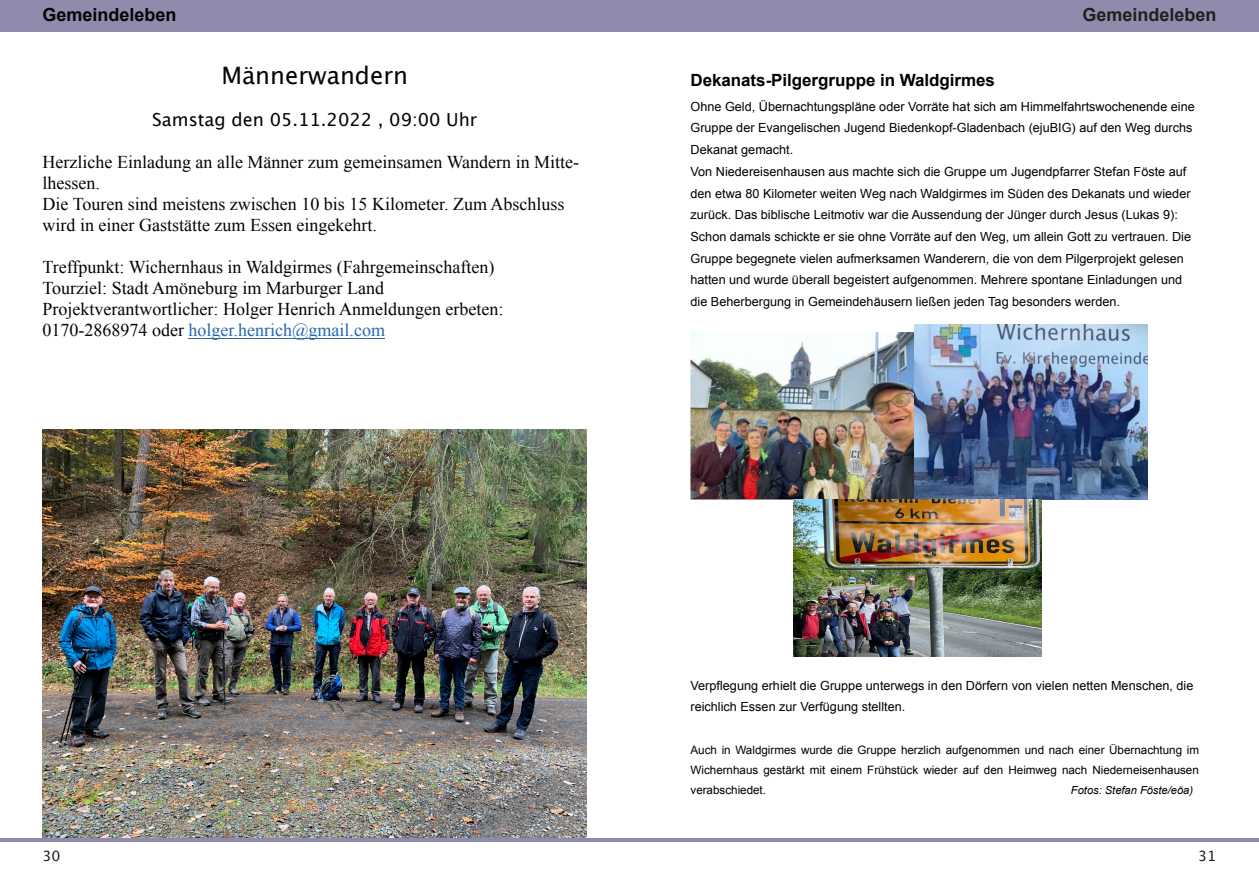
<style>
.page{position:relative;width:1259px;height:893px;background:#fff}
.page>*{position:absolute;margin:0;border:0;box-sizing:border-box;transform-origin:0 0}
.t1{font:24px "Lucida Grande";color:#030505}
.t2{font:18px/21px "Times New Roman";color:#030505}
.t3{font:18px "Lucida Grande";color:#030505}
.t4{font:700 18px "Arial";color:#030505}
.t5{font:700 18px "Arial";color:#231f20}
.t6{font:700 16.8px "Arial";letter-spacing:-.005em;color:#000}
.t7{font:14.25px "Lucida Grande";color:#231f20}
.t8{font:12.6px/21.8px "Arial";color:#000}
.t9{font:11.55px/19.8px "Arial";color:#000;text-align:justify}
.t10{font:italic 11.1px "Arial";color:#000}
.s1{color:#2667b2}
</style>
<div class="page">
<div style="left:0;top:0;width:1259px;height:32px;background:#8e8bad"></div>
<hr style="left:0;top:838px;width:1259px;height:3px;background:#8e8bad">
<hr style="left:188px;top:338px;width:197px;height:1px;background:#2667b2">
<img style="left:43px;top:430px;width:544px;height:408px">
<img style="left:690px;top:333px;width:224px;height:166px">
<img style="left:914px;top:324px;width:233px;height:175px">
<img style="left:793px;top:499px;width:248px;height:157px">
<h2 class="t4" style="left:43px;top:8px;width:136px">Gemeindeleben</h2>
<h2 class="t5" style="left:1082px;top:8px;width:136px">Gemeindeleben</h2>
<h1 class="t1" style="left:221px;top:65px;width:188px">Männerwandern</h1>
<h2 class="t3" style="left:152px;top:112px;width:326px">Samstag den 05.11.2022 , 09:00 Uhr</h2>
<h2 class="t2" style="left:43px;top:153px;width:538px">Herzliche Einladung an alle Männer zum gemeinsamen Wandern in Mitte&shy;lhessen.<br>Die Touren sind meistens zwischen 10 bis 15 Kilometer. Zum Abschluss wird in einer Gaststätte zum Essen eingekehrt.</h2>
<h2 class="t2" style="left:43px;top:258px;width:462px">Treffpunkt: Wichernhaus in Waldgirmes (Fahrgemeinschaften)<br>Tourziel: Stadt Amöneburg im Marburger Land Projektverantwortlicher: Holger Henrich Anmeldungen erbeten:<br>0170-2868974 oder <span class="s1">holger.henrich@gmail.com</span></h2>
<h3 class="t6" style="left:690px;top:74px;width:306px">Dekanats-Pilgergruppe in Waldgirmes</h3>
<p class="t8" style="left:690px;top:97px;width:506px">Ohne Geld, Übernachtungspläne oder Vorräte hat sich am Himmelfahrtswochenende eine Gruppe der Evangelischen Jugend Biedenkopf-Gladenbach (ejuBIG) auf den Weg durchs Dekanat gemacht.<br>Von Niedereisenhausen aus machte sich die Gruppe um Jugendpfarrer Stefan Föste auf den etwa 80 Kilometer weiten Weg nach Waldgirmes im Süden des Dekanats und wieder zurück. Das biblische Leitmotiv war die Aussendung der Jünger durch Jesus (Lukas 9):<br>Schon damals schickte er sie ohne Vorräte auf den Weg, um allein Gott zu vertrauen. Die Gruppe begegnete vielen aufmerksamen Wanderern, die von dem Pilgerprojekt gelesen hatten und wurde überall begeistert aufgenommen. Mehrere spontane Einladungen und die Beherbergung in Gemeindehäusern ließen jeden Tag besonders werden.</p>
<p class="t8" style="left:690px;top:676px;width:504px">Verpflegung erhielt die Gruppe unterwegs in den Dörfern von vielen netten Menschen, die reichlich Essen zur Verfügung stellten.</p>
<p class="t9" style="left:690px;top:741px;width:510px">Auch in Waldgirmes wurde die Gruppe herzlich aufgenommen und nach einer Übernachtung im Wichernhaus gestärkt mit einem Frühstück wieder auf den Heimweg nach Niederneisenhausen verabschiedet.</p>
<p class="t10" style="left:1071px;top:785px;width:124px">Fotos: Stefan Föste/eöa)</p>
<p class="t7" style="left:43px;top:850px;width:20px">30</p>
<p class="t7" style="left:1198px;top:850px;width:20px">31</p>
</div>
